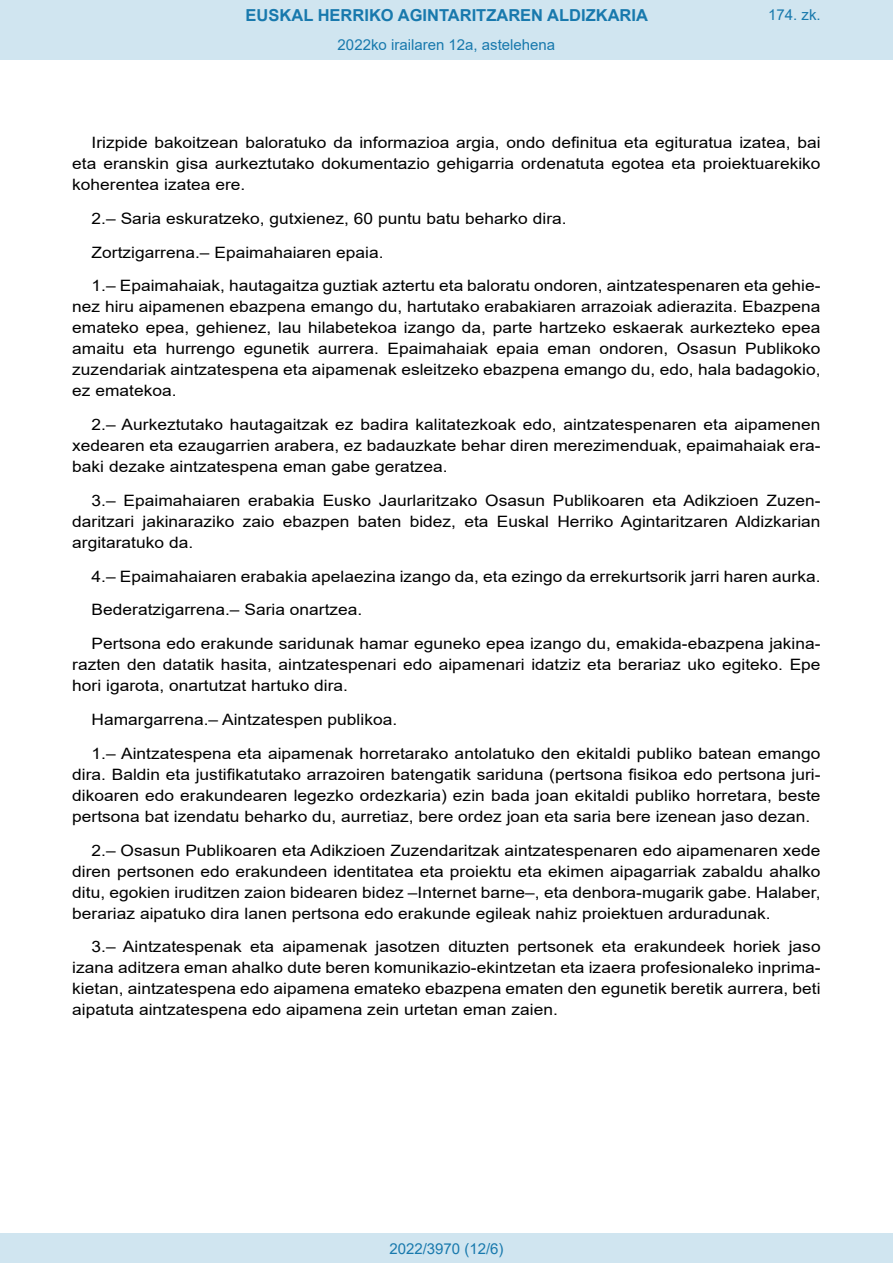
<style>
.page{position:relative;width:893px;height:1263px;background:#fff}
.page>*{position:absolute;margin:0;border:0;box-sizing:border-box;transform-origin:0 0}
.t1{font:700 16.5px "Arial";color:#1879ad}
.BOPVDetalle{font:15.6px/21px "Arial";color:#000;text-align:justify;scale:1.11 1}
.Paginacion_Centro{font:15px "Arial";color:#1879ad}
</style>
<div class="page">
<div style="left:0;top:0;width:893px;height:60px;background:#d0e5f0"></div>
<div style="left:0;top:1233px;width:893px;height:30px;background:#d0e5f0"></div>
<p class="t1" style="left:246px;top:3px;width:404px">EUSKAL HERRIKO AGINTARITZAREN ALDIZKARIA</p>
<p class="Paginacion_Centro" style="left:338px;top:35px;width:219px">2022ko irailaren 12a, astelehena</p>
<p class="Paginacion_Centro" style="left:768px;top:5px;width:54px">174. zk.</p>
<p class="BOPVDetalle" style="left:72px;top:132px;width:676px;text-indent:19px">Irizpide bakoitzean baloratuko da informazioa argia, ondo definitua eta egituratua izatea, bai eta eranskin gisa aurkeztutako dokumentazio gehigarria ordenatuta egotea eta proiektuarekiko koherentea izatea ere.</p>
<p class="BOPVDetalle" style="left:92px;top:208px;width:429px">2.– Saria eskuratzeko, gutxienez, 60 puntu batu beharko dira.</p>
<p class="BOPVDetalle" style="left:92px;top:242px;width:265px">Zortzigarrena.– Epaimahaiaren epaia.</p>
<p class="BOPVDetalle" style="left:72px;top:275px;width:676px;text-indent:19px">1.– Epaimahaiak, hautagaitza guztiak aztertu eta baloratu ondoren, aintzatespenaren eta gehie&shy;nez hiru aipamenen ebazpena emango du, hartutako erabakiaren arrazoiak adierazita. Ebazpena emateko epea, gehienez, lau hilabetekoa izango da, parte hartzeko eskaerak aurkezteko epea amaitu eta hurrengo egunetik aurrera. Epaimahaiak epaia eman ondoren, Osasun Publikoko zuzendariak aintzatespena eta aipamenak esleitzeko ebazpena emango du, edo, hala badagokio, ez ematekoa.</p>
<p class="BOPVDetalle" style="left:72px;top:414px;width:676px;text-indent:19px">2.– Aurkeztutako hautagaitzak ez badira kalitatezkoak edo, aintzatespenaren eta aipamenen xedearen eta ezaugarrien arabera, ez badauzkate behar diren merezimenduak, epaimahaiak era&shy;baki dezake aintzatespena eman gabe geratzea.</p>
<p class="BOPVDetalle" style="left:72px;top:490px;width:676px;text-indent:19px">3.– Epaimahaiaren erabakia Eusko Jaurlaritzako Osasun Publikoaren eta Adikzioen Zuzen&shy;daritzari jakinaraziko zaio ebazpen baten bidez, eta Euskal Herriko Agintaritzaren Aldizkarian argitaratuko da.</p>
<p class="BOPVDetalle" style="left:92px;top:566px;width:658px">4.– Epaimahaiaren erabakia apelaezina izango da, eta ezingo da errekurtsorik jarri haren aurka.</p>
<p class="BOPVDetalle" style="left:92px;top:599px;width:245px">Bederatzigarrena.– Saria onartzea.</p>
<p class="BOPVDetalle" style="left:72px;top:633px;width:676px;text-indent:19px">Pertsona edo erakunde saridunak hamar eguneko epea izango du, emakida-ebazpena jakina&shy;razten den datatik hasita, aintzatespenari edo aipamenari idatziz eta berariaz uko egiteko. Epe hori igarota, onartutzat hartuko dira.</p>
<p class="BOPVDetalle" style="left:92px;top:709px;width:277px">Hamargarrena.– Aintzatespen publikoa.</p>
<p class="BOPVDetalle" style="left:72px;top:743px;width:676px;text-indent:19px">1.– Aintzatespena eta aipamenak horretarako antolatuko den ekitaldi publiko batean emango dira. Baldin eta justifikatutako arrazoiren batengatik sariduna (pertsona fisikoa edo pertsona juri&shy;dikoaren edo erakundearen legezko ordezkaria) ezin bada joan ekitaldi publiko horretara, beste pertsona bat izendatu beharko du, aurretiaz, bere ordez joan eta saria bere izenean jaso dezan.</p>
<p class="BOPVDetalle" style="left:72px;top:839px;width:676px;text-indent:19px">2.– Osasun Publikoaren eta Adikzioen Zuzendaritzak aintzatespenaren edo aipamenaren xede diren pertsonen edo erakundeen identitatea eta proiektu eta ekimen aipagarriak zabaldu ahalko ditu, egokien iruditzen zaion bidearen bidez –Internet barne–, eta denbora-mugarik gabe. Halaber, berariaz aipatuko dira lanen pertsona edo erakunde egileak nahiz proiektuen arduradunak.</p>
<p class="BOPVDetalle" style="left:72px;top:936px;width:676px;text-indent:19px">3.– Aintzatespenak eta aipamenak jasotzen dituzten pertsonek eta erakundeek horiek jaso izana aditzera eman ahalko dute beren komunikazio-ekintzetan eta izaera profesionaleko inprima&shy;kietan, aintzatespena edo aipamena emateko ebazpena ematen den egunetik beretik aurrera, beti aipatuta aintzatespena edo aipamena zein urtetan eman zaien.</p>
<p class="Paginacion_Centro" style="left:389px;top:1238px;width:116px">2022/3970 (12/6)</p>
</div>
